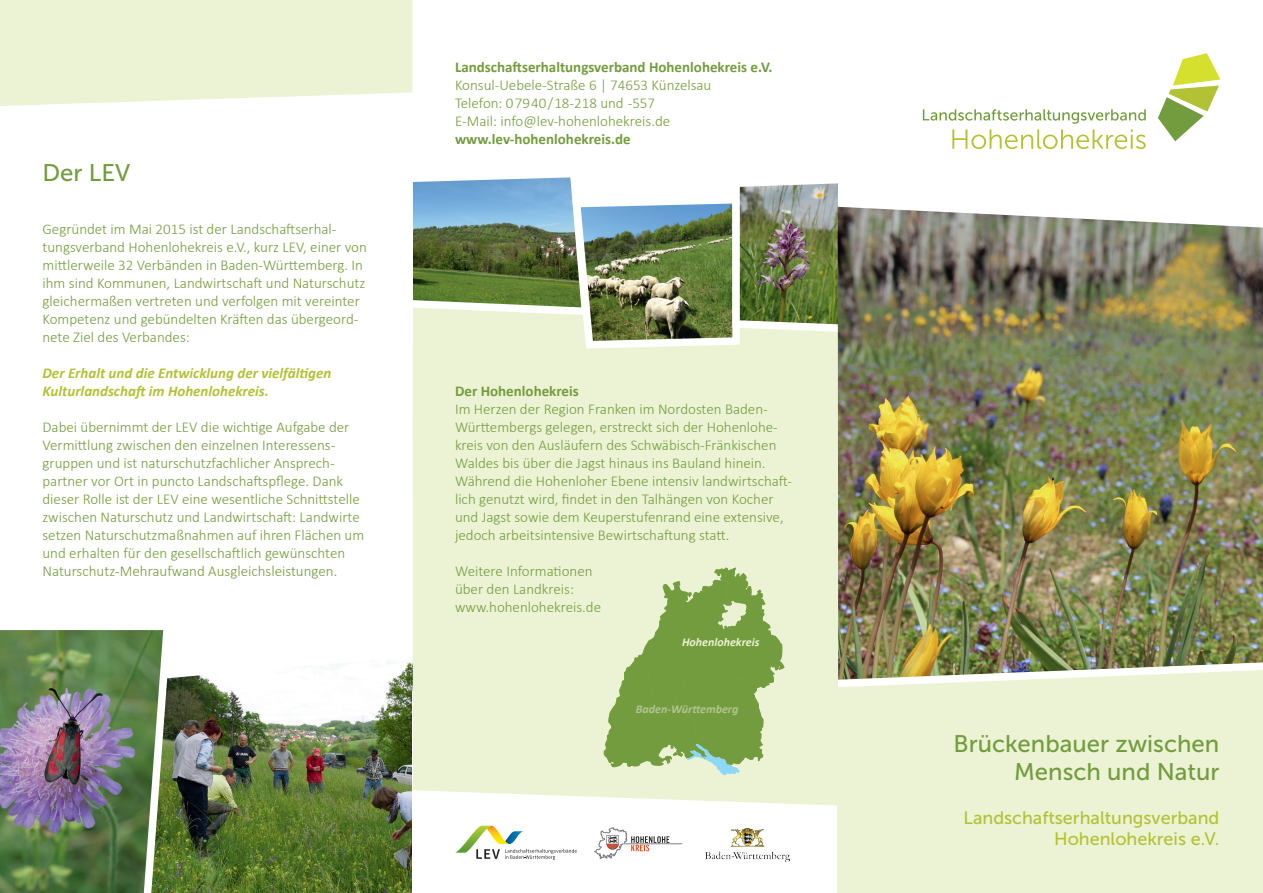
<style>
.page{position:relative;width:1263px;height:893px;background:#fff}
.page>*{position:absolute;margin:0;border:0;box-sizing:border-box;transform-origin:0 0}
.t1{font:24px/28.8px "Museo Sans 500";color:#739c3e;text-align:right}
.t2{font:18px/21.6px "Museo Sans 500";color:#b3c135;text-align:right}
.t3{font:300 15px/18px "Calibri";color:#739c3e}
.t4{font:700 15px "Calibri";color:#739c3e}
.t5{font:italic 700 15px/18px "Calibri";color:#b3c135}
.t6{font:italic 700 12px "Calibri";color:#b3c491}
.t7{font:italic 700 12px "Calibri";color:#ecf3d4}
</style>
<div class="page">
<img style="left:176px;top:660px;width:236px;height:233px">
<div style="left:838px;top:298px;width:425px;height:595px;background:#ecf3d4"></div>
<svg style="left:1158px;top:53px;width:62px;height:88px"></svg>
<svg style="left:923px;top:109px;width:223px;height:40px"></svg>
<div style="left:412px;top:343px;width:426px;height:462px;background:#ecf3d4"></div>
<svg style="left:455px;top:826px;width:122px;height:34px"></svg>
<img style="left:705px;top:828px;width:84px;height:34px">
<svg style="left:594px;top:827px;width:88px;height:32px"></svg>
<img style="left:412px;top:177px;width:332px;height:175px">
<img style="left:728px;top:177px;width:113px;height:166px">
<img style="left:838px;top:207px;width:425px;height:360px">
<img style="left:604px;top:567px;width:659px;height:208px">
<div style="left:0;top:0;width:412px;height:106px;background:#ecf3d4"></div>
<img style="left:0;top:630px;width:136px;height:263px">
<img style="left:136px;top:630px;width:40px;height:263px">
<h1 class="t1" style="left:43px;top:158px;width:89px">Der LEV</h1>
<p class="t3" style="left:43px;top:220px;width:326px">Gegründet im Mai 2015 ist der Landschaftserhal&shy;tungsverband Hohenlohekreis e.V., kurz LEV, einer von mittlerweile 32 Verbänden in Baden-Württemberg. In ihm sind Kommunen, Landwirtschaft und Naturschutz gleichermaßen vertreten und verfolgen mit vereinter Kompetenz und gebündelten Kräften das übergeord&shy;nete Ziel des Verbandes:</p>
<p class="t5" style="left:43px;top:364px;width:290px">Der Erhalt und die Entwicklung der vielfältigen<br>Kulturlandschaft im Hohenlohekreis.</p>
<p class="t3" style="left:43px;top:418px;width:323px">Dabei übernimmt der LEV die wichtige Aufgabe der Vermittlung zwischen den einzelnen Interessens&shy;gruppen und ist naturschutzfachlicher Ansprech&shy;partner vor Ort in puncto Landschaftspflege. Dank dieser Rolle ist der LEV eine wesentliche Schnittstelle zwischen Naturschutz und Landwirtschaft: Landwirte setzen Naturschutzmaßnahmen auf ihren Flächen um und erhalten für den gesellschaftlich gewünschten Naturschutz-Mehraufwand Ausgleichsleistungen.</p>
<p class="t4" style="left:455px;top:57px;width:319px">Landschaftserhaltungsverband Hohenlohekreis e.V.</p>
<p class="t3" style="left:455px;top:76px;width:258px">Konsul-Uebele-Straße 6 | 74653 Künzelsau<br>Telefon: 0 79 40 / 18-218 und -557<br>E-Mail: info@lev-hohenlohekreis.de</p>
<p class="t4" style="left:455px;top:129px;width:177px">www.lev-hohenlohekreis.de</p>
<p class="t4" style="left:455px;top:381px;width:125px">Der Hohenlohekreis</p>
<p class="t3" style="left:455px;top:400px;width:338px">Im Herzen der Region Franken im Nordosten Baden-Württembergs gelegen, erstreckt sich der Hohenlohe&shy;kreis von den Ausläufern des Schwäbisch-Fränkischen Waldes bis über die Jagst hinaus ins Bauland hinein.<br>Während die Hohenloher Ebene intensiv landwirtschaft&shy;lich genutzt wird, findet in den Talhängen von Kocher und Jagst sowie dem Keuperstufenrand eine extensive, jedoch arbeitsintensive Bewirtschaftung statt.</p>
<p class="t3" style="left:455px;top:562px;width:148px">Weitere Informationen über den Landkreis: www.hohenlohekreis.de</p>
<p class="t7" style="left:682px;top:634px;width:79px">Hohenlohekreis</p>
<p class="t6" style="left:636px;top:702px;width:104px">Baden-Württemberg</p>
<h1 class="t1" style="left:953px;top:729px;width:267px">Brückenbauer zwischen<br>Mensch und Natur</h1>
<p class="t2" style="left:963px;top:807px;width:257px">Landschaftserhaltungsverband<br>Hohenlohekreis e.V.</p>
</div>
